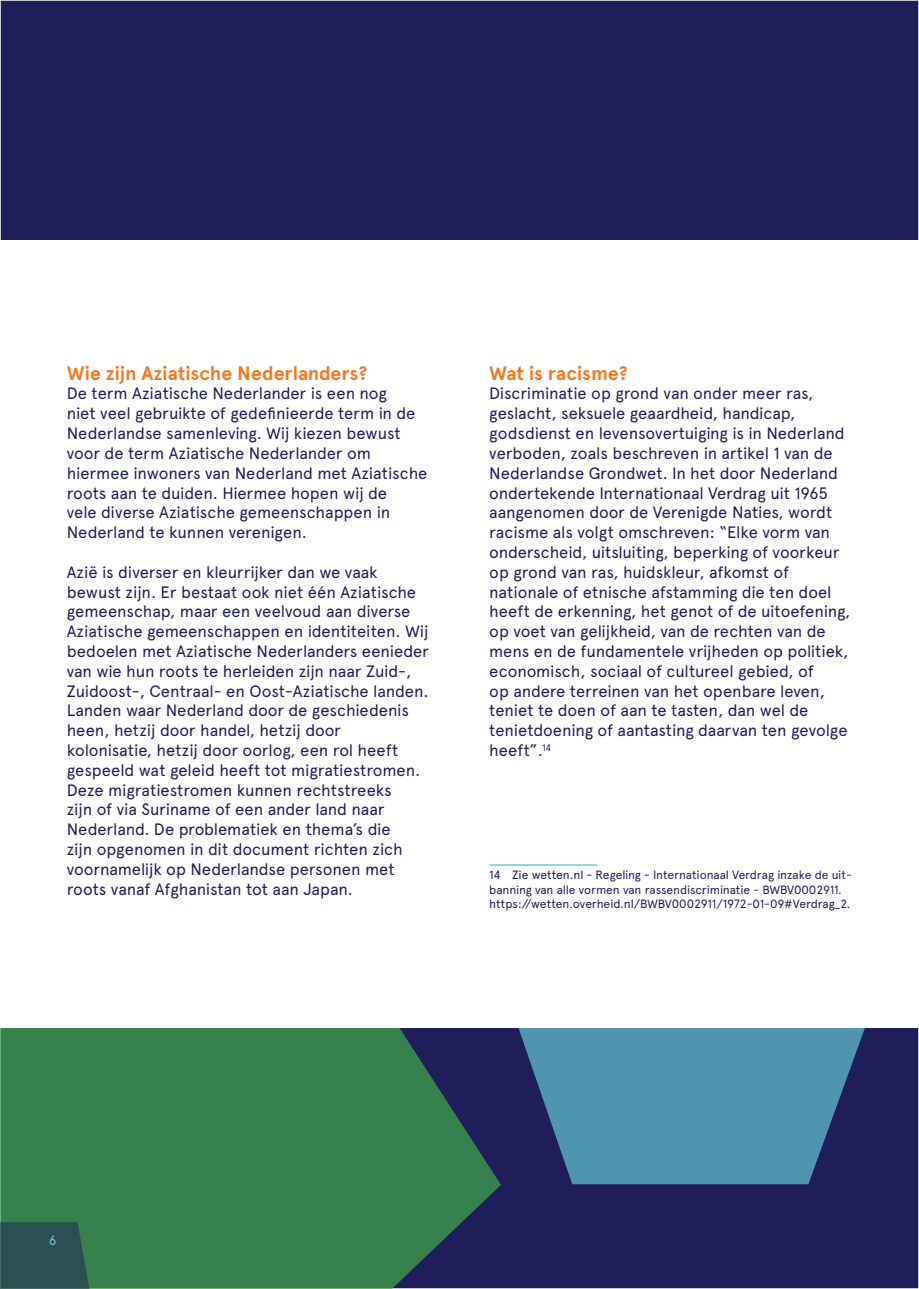
<style>
.page{position:relative;width:919px;height:1289px;background:#fff}
.page>*{position:absolute;margin:0;border:0;box-sizing:border-box;transform-origin:0 0}
.t1{font:700 19.5px "Apercu";color:#f47720}
.t2{font:16.5px/19.8px "Apercu";letter-spacing:-.01em;color:#1f1e5a}
.t3{font:13.5px "Apercu";color:#65c9d4}
.footnote{font:12px/14.4px "Apercu";letter-spacing:-.01em;color:#1f1e5a}
</style>
<div class="page">
<div style="left:1px;top:1px;width:917px;height:1287px;background:#1f1e5a"></div>
<svg style="left:513px;top:1027px;width:371px;height:157px;background:#457c9d"></svg>
<svg style="left:0;top:1027px;width:501px;height:261px;background:#347650"></svg>
<div style="left:0;top:240px;width:918px;height:787px;background:#fff"></div>
<svg style="left:0;top:1222px;width:104px;height:66px;background:#2c5952"></svg>
<hr style="left:489px;top:864px;width:108px;height:1px;background:#65c9d4">
<p class="t1" style="left:67px;top:361px;width:302px">Wie zijn Aziatische Nederlanders?</p>
<p class="t2" style="left:67px;top:383px;width:362px">De term Aziatische Nederlander is een nog<br>niet veel gebruikte of gedefinieerde term in de Nederlandse samenleving. Wij kiezen bewust voor de term Aziatische Nederlander om hiermee inwoners van Nederland met Aziatische roots aan te duiden. Hiermee hopen wij de<br>vele diverse Aziatische gemeenschappen in Nederland te kunnen verenigen.</p>
<p class="t2" style="left:67px;top:562px;width:364px">Azië is diverser en kleurrijker dan we vaak bewust zijn. Er bestaat ook niet één Aziatische gemeenschap, maar een veelvoud aan diverse Aziatische gemeenschappen en identiteiten. Wij bedoelen met Aziatische Nederlanders eenieder van wie hun roots te herleiden zijn naar Zuid-, Zuidoost-, Centraal- en Oost-Aziatische landen.<br>Landen waar Nederland door de geschiedenis heen, hetzij door handel, hetzij door kolonisatie, hetzij door oorlog, een rol heeft gespeeld wat geleid heeft tot migratiestromen.<br>Deze migratiestromen kunnen rechtstreeks<br>zijn of via Suriname of een ander land naar Nederland. De problematiek en thema’s die<br>zijn opgenomen in dit document richten zich voornamelijk op Nederlandse personen met roots vanaf Afghanistan tot aan Japan.</p>
<p class="t1" style="left:489px;top:361px;width:140px">Wat is racisme?</p>
<p class="t2" style="left:489px;top:383px;width:362px">Discriminatie op grond van onder meer ras, geslacht, seksuele geaardheid, handicap, godsdienst en levensovertuiging is in Nederland verboden, zoals beschreven in artikel 1 van de Nederlandse Grondwet. In het door Nederland ondertekende Internationaal Verdrag uit 1965 aangenomen door de Verenigde Naties, wordt racisme als volgt omschreven: “Elke vorm van onderscheid, uitsluiting, beperking of voorkeur op grond van ras, huidskleur, afkomst of nationale of etnische afstamming die ten doel heeft de erkenning, het genot of de uitoefening, op voet van gelijkheid, van de rechten van de mens en de fundamentele vrijheden op politiek, economisch, sociaal of cultureel gebied, of<br>op andere terreinen van het openbare leven, teniet te doen of aan te tasten, dan wel de tenietdoening of aantasting daarvan ten gevolge heeft”.<sup>14</sup></p>
<p class="footnote" style="left:489px;top:868px;width:364px">14 Zie wetten.nl - Regeling - Internationaal Verdrag inzake de uit&shy;banning van alle vormen van rassendiscriminatie - BWBV0002911. https://wetten.overheid.nl/BWBV0002911/1972-01-09#Verdrag_2.</p>
<p class="t3" style="left:49px;top:1232px;width:9px">6</p>
</div>
